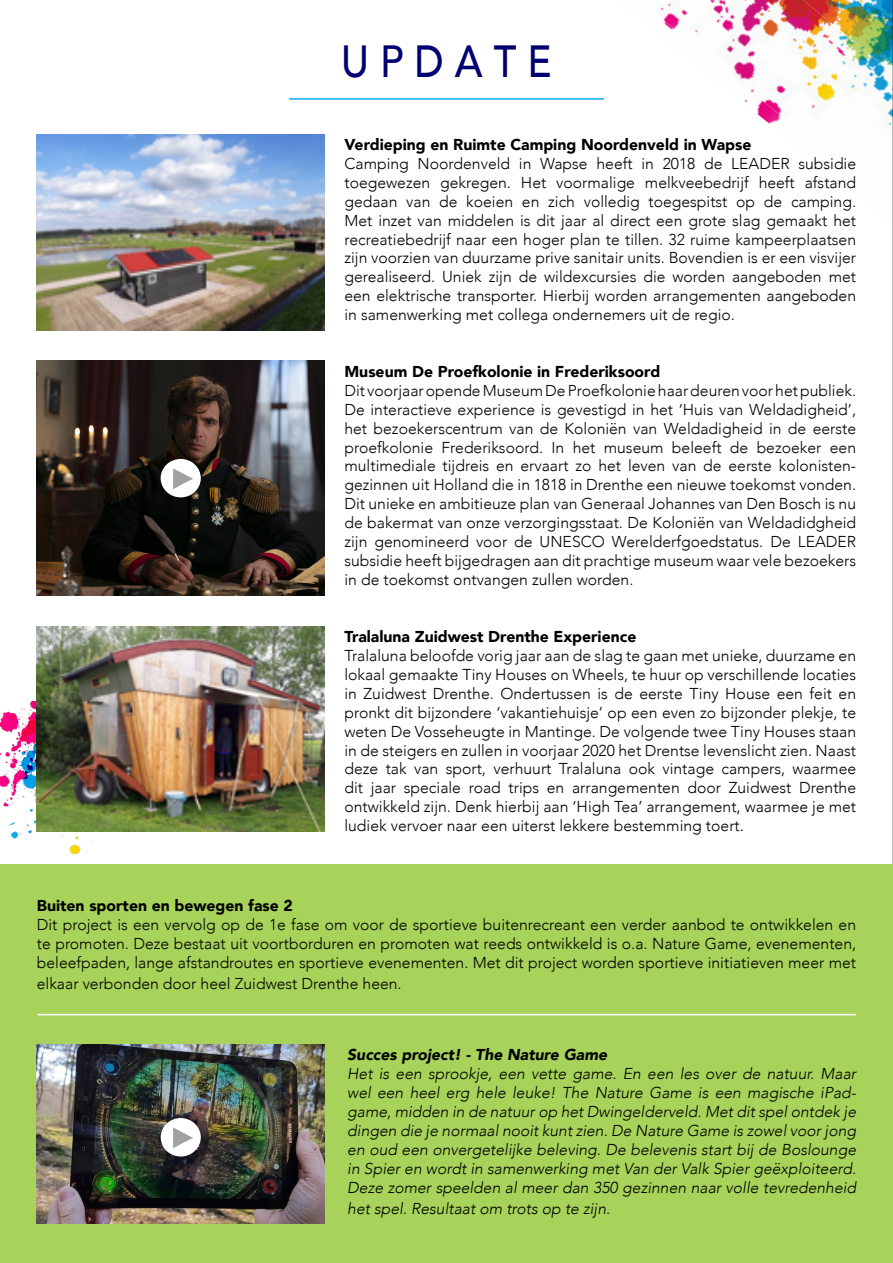
<style>
.page{position:relative;width:893px;height:1263px;background:#fff}
.page>*{position:absolute;margin:0;border:0;box-sizing:border-box;transform-origin:0 0}
.t1{font:500 45px "Avenir";color:#000072;scale:.88 1}
.t2{font:300 15.75px/18.9px "Avenir";color:#000;text-align:justify}
.t3{font:italic 300 15.75px/18.9px "Avenir";color:#000;text-align:justify}
.t4{font:900 15.75px "Avenir";color:#000}
.t5{font:italic 900 15.75px "Avenir";color:#000}
</style>
<div class="page">
<img style="left:658px;top:0;width:234px;height:126px">
<img style="left:0;top:702px;width:91px;height:151px">
<img style="left:37px;top:361px;width:288px;height:234px">
<hr style="left:892px;top:0;width:1px;height:1263px;background:#000">
<img style="left:37px;top:134px;width:288px;height:196px">
<img style="left:37px;top:626px;width:288px;height:205px">
<div style="left:0;top:865px;width:893px;height:398px;background:#a7d35a"></div>
<img style="left:37px;top:1045px;width:288px;height:179px">
<hr style="left:289px;top:98px;width:315px;height:2px;background:#00b0ef">
<hr style="left:37px;top:1014px;width:819px;height:1px;background:#fff">
<div style="left:161px;top:459px;width:40px;height:38px;background:#fff;border-radius:50%"></div>
<svg style="left:173px;top:468px;width:20px;height:21px"></svg>
<div style="left:161px;top:1118px;width:40px;height:38px;background:#fff;border-radius:50%"></div>
<svg style="left:173px;top:1127px;width:20px;height:21px"></svg>
<h1 class="t1" style="left:341px;top:22px;width:241px">U P D A T E</h1>
<p class="t4" style="left:344px;top:131px;width:408px">Verdieping en Ruimte Camping Noordenveld in Wapse</p>
<p class="t2" style="left:344px;top:154px;width:513px">Camping Noordenveld in Wapse heeft in 2018 de LEADER subsidie toegewezen gekregen. Het voormalige melkveebedrijf heeft afstand gedaan van de koeien en zich volledig toegespitst op de camping.<br>Met inzet van middelen is dit jaar al direct een grote slag gemaakt het recreatiebedrijf naar een hoger plan te tillen. 32 ruime kampeerplaatsen zijn voorzien van duurzame prive sanitair units. Bovendien is er een visvijer gerealiseerd. Uniek zijn de wildexcursies die worden aangeboden met een elektrische transporter. Hierbij worden arrangementen aangeboden in samenwerking met collega ondernemers uit de regio.</p>
<p class="t4" style="left:344px;top:358px;width:317px">Museum De Proefkolonie in Frederiksoord</p>
<p class="t2" style="left:344px;top:381px;width:513px">Dit voorjaar opende Museum De Proefkolonie haar deuren voor het publiek.<br>De interactieve experience is gevestigd in het ‘Huis van Weldadigheid’, het bezoekerscentrum van de Koloniën van Weldadigheid in de eerste proefkolonie Frederiksoord. In het museum beleeft de bezoeker een multimediale tijdreis en ervaart zo het leven van de eerste kolonisten&shy;gezinnen uit Holland die in 1818 in Drenthe een nieuwe toekomst vonden.<br>Dit unieke en ambitieuze plan van Generaal Johannes van Den Bosch is nu de bakermat van onze verzorgingsstaat. De Koloniën van Weldadidgheid zijn genomineerd voor de UNESCO Werelderfgoedstatus. De LEADER subsidie heeft bijgedragen aan dit prachtige museum waar vele bezoekers in de toekomst ontvangen zullen worden.</p>
<p class="t4" style="left:344px;top:623px;width:293px">Tralaluna Zuidwest Drenthe Experience</p>
<p class="t2" style="left:344px;top:646px;width:513px">Tralaluna beloofde vorig jaar aan de slag te gaan met unieke, duurzame en lokaal gemaakte Tiny Houses on Wheels, te huur op verschillende locaties in Zuidwest Drenthe. Ondertussen is de eerste Tiny House een feit en pronkt dit bijzondere ‘vakantiehuisje’ op een even zo bijzonder plekje, te weten De Vosseheugte in Mantinge. De volgende twee Tiny Houses staan in de steigers en zullen in voorjaar 2020 het Drentse levenslicht zien. Naast deze tak van sport, verhuurt Tralaluna ook vintage campers, waarmee dit jaar speciale road trips en arrangementen door Zuidwest Drenthe ontwikkeld zijn. Denk hierbij aan ‘High Tea’ arrangement, waarmee je met ludiek vervoer naar een uiterst lekkere bestemming toert.</p>
<p class="t4" style="left:37px;top:892px;width:258px">Buiten sporten en bewegen fase 2</p>
<p class="t2" style="left:37px;top:915px;width:821px">Dit project is een vervolg op de 1e fase om voor de sportieve buitenrecreant een verder aanbod te ontwikkelen en te promoten. Deze bestaat uit voortborduren en promoten wat reeds ontwikkeld is o.a. Nature Game, evenementen, beleefpaden, lange afstandroutes en sportieve evenementen. Met dit project worden sportieve initiatieven meer met</p>
<p class="t2" style="left:37px;top:974px;width:366px">elkaar verbonden door heel Zuidwest Drenthe heen.</p>
<p class="t5" style="left:347px;top:1042px;width:261px">Succes project! - The Nature Game</p>
<p class="t3" style="left:347px;top:1064px;width:510px">Het is een sprookje, een vette game. En een les over de natuur. Maar wel een heel erg hele leuke! The Nature Game is een magische iPad&shy;game, midden in de natuur op het Dwingelderveld. Met dit spel ontdek je dingen die je normaal nooit kunt zien. De Nature Game is zowel voor jong en oud een onvergetelijke beleving. De belevenis start bij de Boslounge in Spier en wordt in samenwerking met Van der Valk Spier geëxploiteerd.<br>Deze zomer speelden al meer dan 350 gezinnen naar volle tevredenheid</p>
<p class="t3" style="left:347px;top:1199px;width:264px">het spel. Resultaat om trots op te zijn.</p>
</div>
